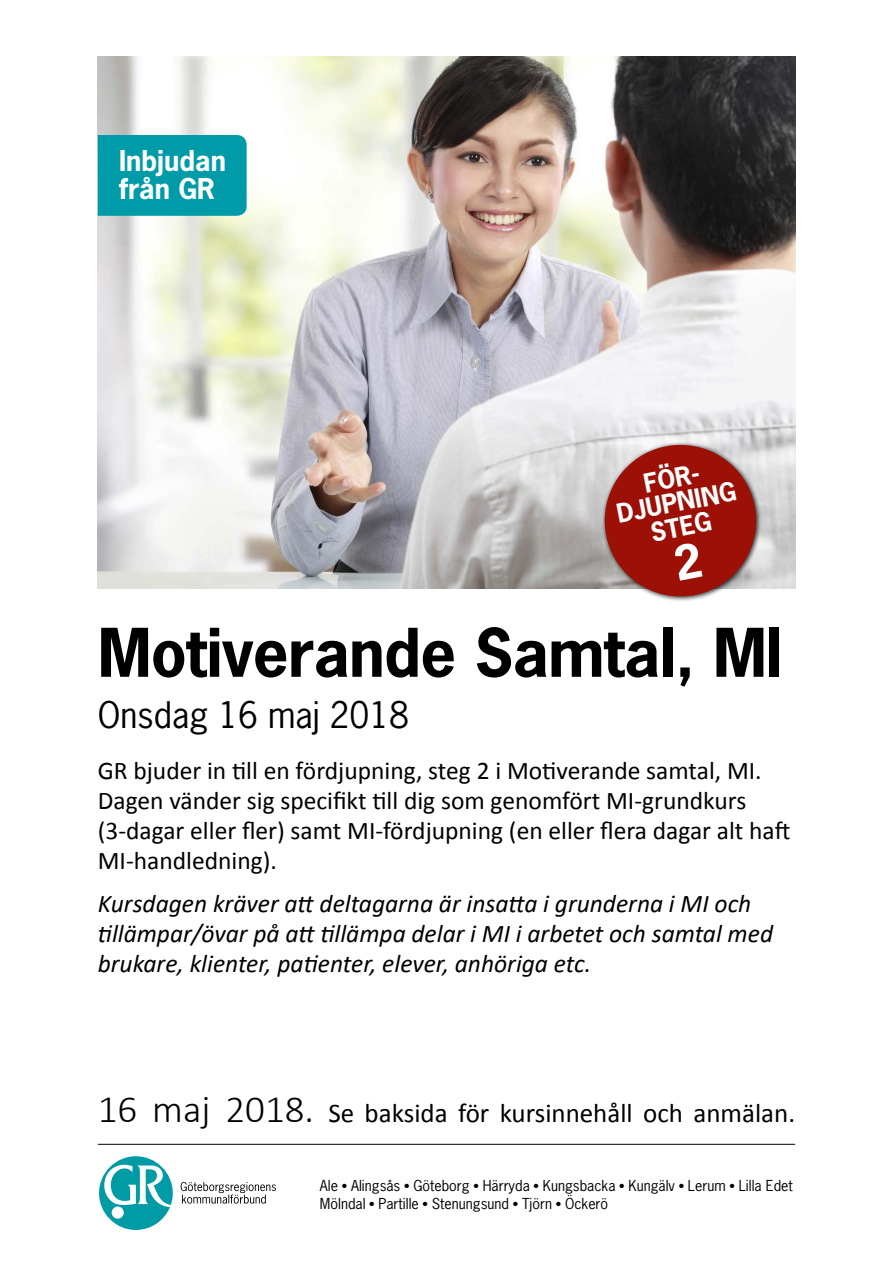
<style>
.page{position:relative;width:893px;height:1263px;background:#fff}
.page>*{position:absolute;margin:0;border:0;box-sizing:border-box;transform-origin:0 0}
.t1{font:700 63px "News Gothic";letter-spacing:-.01em;color:#000}
.t2{font:34.5px "News Gothic";color:#000}
.t3{font:27px "Calibri";color:#000}
.t4{font:700 27px/28.5px "News Gothic";color:#fff}
.t5{font:25.5px/30px "Calibri";color:#000}
.t6{font:italic 25.5px/30px "Calibri";color:#000}
.t7{font:700 24.75px/24.8px "News Gothic";color:#fff;text-align:center}
.t8{font:14.25px/18.8px "News Gothic";color:#000}
.s1{font-weight:300;font-size:39px}
</style>
<div class="page">
<svg style="left:181px;top:1182px;width:95px;height:22px"></svg>
<svg style="left:99px;top:1156px;width:74px;height:74px"></svg>
<hr style="left:98px;top:1144px;width:697px;height:1px;background:#000">
<img style="left:98px;top:56px;width:697px;height:533px">
<div style="left:98px;top:135px;width:149px;height:81px;background:#009ba9"></div>
<div style="left:601px;top:442px;width:161px;height:160px;background:#000;opacity:.75"></div>
<div style="left:605px;top:445px;width:151px;height:151px;background:#9c1006;border-radius:50%"></div>
<p class="t4" style="left:119px;top:146px;width:108px">Inbjudan från GR</p>
<p class="t7" style="left:610px;top:477px;width:122px;rotate:-11deg">FÖR-<br>DJUPNING<br>STEG</p>
<h1 class="t1" style="left:98px;top:611px;width:686px">Motiverande Samtal, MI</h1>
<h2 class="t2" style="left:98px;top:693px;width:313px">Onsdag 16 maj 2018</h2>
<p class="t5" style="left:98px;top:756px;width:694px">GR bjuder in till en fördjupning, steg 2 i Motiverande samtal, MI.<br>Dagen vänder sig specifikt till dig som genomfört MI-grundkurs (3-dagar eller fler) samt MI-fördjupning (en eller flera dagar alt haft MI-handledning).</p>
<p class="t6" style="left:98px;top:887px;width:677px">Kursdagen kräver att deltagarna är insatta i grunderna i MI och tillämpar/övar på att tillämpa delar i MI i arbetet och samtal med brukare, klienter, patienter, elever, anhöriga etc.</p>
<p class="t3" style="left:98px;top:1096px;width:699px"><span class="s1">16 maj 2018.</span> Se baksida för kursinnehåll och anmälan.</p>
<p class="t8" style="left:320px;top:1176px;width:474px">Ale ● Alingsås ● Göteborg ● Härryda ● Kungsbacka ● Kungälv ● Lerum ● Lilla Edet<br>Mölndal ● Partille ● Stenungsund ● Tjörn ● Öckerö</p>
</div>
